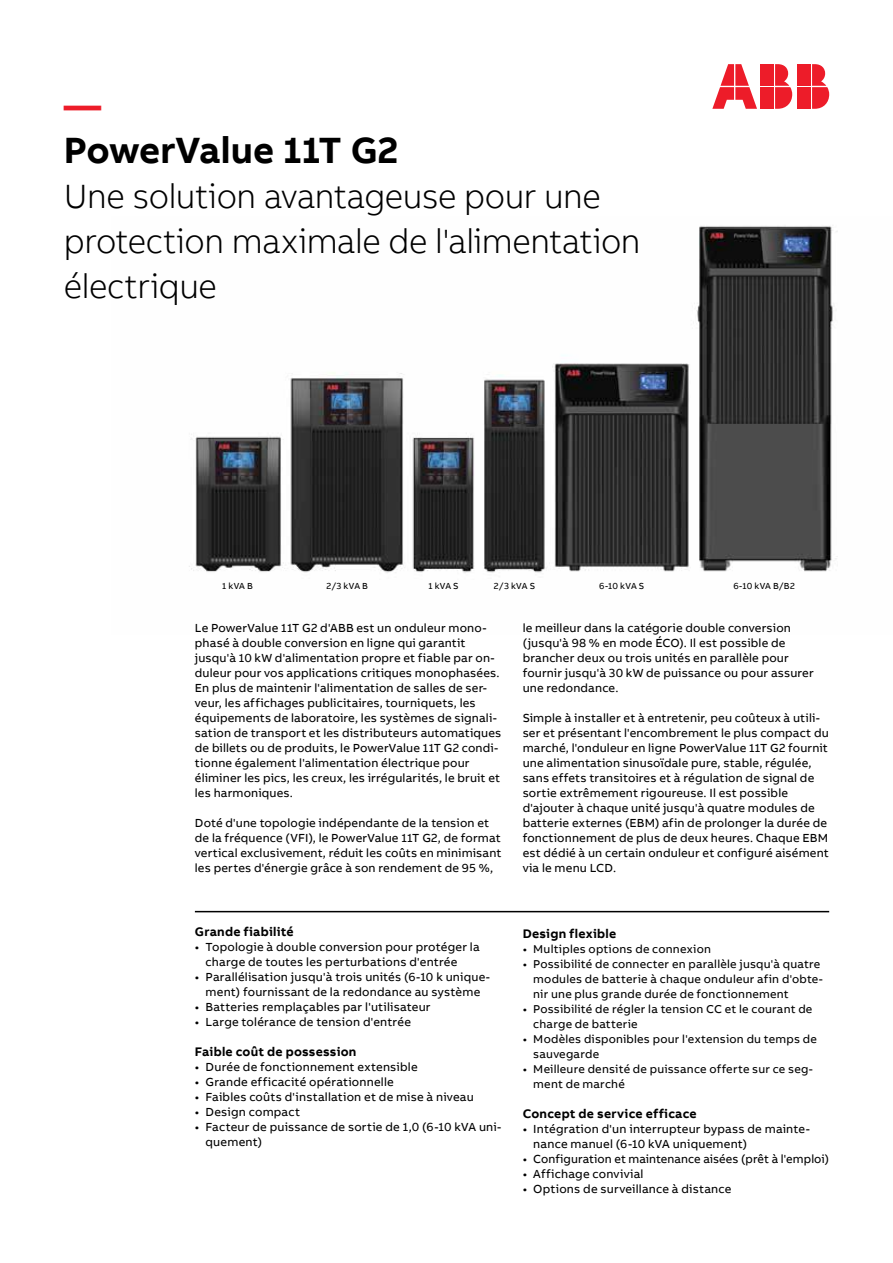
<style>
.page{position:relative;width:893px;height:1263px;background:#fff}
.page>*{position:absolute;margin:0;border:0;box-sizing:border-box;transform-origin:0 0}
.t1{font:700 37.5px "AB Bvoice";letter-spacing:-.01em;color:#000}
.t2{font:700 37.5px "AB Bvoice";color:#ed1c29}
.t3{font:300 34.5px/45px "AB Bvoice";letter-spacing:-.01em;color:#000}
.t4{font:700 12.75px "AB Bvoice";letter-spacing:.02em;color:#000}
.t5{font:12px/15px "AB Bvoice";letter-spacing:.01em;color:#000}
.t6{font:11.7px/15px "AB Bvoice";letter-spacing:.015em;color:#000}
.t7{font:9px "AB Bvoice";letter-spacing:.015em;color:#000}
</style>
<div class="page">
<img style="left:189px;top:226px;width:649px;height:347px">
<div style="left:798px;top:64px;width:13px;height:22px;background:#ed1c29"></div>
<div style="left:798px;top:87px;width:13px;height:22px;background:#ed1c29"></div>
<svg style="left:812px;top:64px;width:17px;height:45px"></svg>
<svg style="left:712px;top:64px;width:45px;height:45px"></svg>
<div style="left:761px;top:64px;width:13px;height:22px;background:#ed1c29"></div>
<div style="left:761px;top:87px;width:13px;height:22px;background:#ed1c29"></div>
<svg style="left:775px;top:64px;width:17px;height:45px"></svg>
<hr style="left:195px;top:911px;width:634px;height:1px;background:#000">
<h1 class="t2" style="left:64px;top:81px;width:39px">—</h1>
<h1 class="t1" style="left:64px;top:126px;width:336px">PowerValue 11T G2</h1>
<h2 class="t3" style="left:64px;top:174px;width:578px">Une solution avantageuse pour une protection maximale de l'alimentation électrique</h2>
<p class="t7" style="left:222px;top:580px;width:32px">1 kVA B</p>
<p class="t7" style="left:326px;top:580px;width:43px">2/3 kVA B</p>
<p class="t7" style="left:428px;top:580px;width:32px">1 kVA S</p>
<p class="t7" style="left:494px;top:580px;width:43px">2/3 kVA S</p>
<p class="t7" style="left:599px;top:580px;width:47px">6-10 kVA S</p>
<p class="t7" style="left:733px;top:580px;width:63px">6-10 kVA B/B2</p>
<p class="t5" style="left:195px;top:621px;width:308px">Le PowerValue 11T G2 d'ABB est un onduleur mono&shy;phasé à double conversion en ligne qui garantit jusqu'à 10 kW d'alimentation propre et fiable par on&shy;duleur pour vos applications critiques monophasées.<br>En plus de maintenir l'alimentation de salles de ser&shy;veur, les affichages publicitaires, tourniquets, les équipements de laboratoire, les systèmes de signali&shy;sation de transport et les distributeurs automatiques de billets ou de produits, le PowerValue 11T G2 condi&shy;tionne également l'alimentation électrique pour éliminer les pics, les creux, les irrégularités, le bruit et les harmoniques.</p>
<p class="t5" style="left:195px;top:816px;width:308px">Doté d'une topologie indépendante de la tension et de la fréquence (VFI), le PowerValue 11T G2, de format vertical exclusivement, réduit les coûts en minimisant les pertes d'énergie grâce à son rendement de 95 %,</p>
<p class="t4" style="left:195px;top:924px;width:100px">Grande fiabilité</p>
<p class="t5" style="left:206px;top:940px;width:276px;text-indent:-11px">• Topologie à double conversion pour protéger la charge de toutes les perturbations d'entrée</p>
<p class="t5" style="left:195px;top:970px;width:297px;text-align:center">• Parallélisation jusqu'à trois unités (6-10 k unique&shy;ment) fournissant de la redondance au système</p>
<p class="t5" style="left:195px;top:1000px;width:237px">• Batteries remplaçables par l'utilisateur</p>
<p class="t5" style="left:195px;top:1015px;width:218px">• Large tolérance de tension d'entrée</p>
<p class="t4" style="left:195px;top:1044px;width:163px">Faible coût de possession</p>
<p class="t5" style="left:195px;top:1060px;width:224px">• Durée de fonctionnement extensible</p>
<p class="t5" style="left:195px;top:1075px;width:200px">• Grande efficacité opérationnelle</p>
<p class="t5" style="left:195px;top:1090px;width:280px">• Faibles coûts d'installation et de mise à niveau</p>
<p class="t5" style="left:195px;top:1105px;width:107px">• Design compact</p>
<p class="t5" style="left:206px;top:1120px;width:297px;text-indent:-11px">• Facteur de puissance de sortie de 1,0 (6-10 kVA uni&shy;quement)</p>
<p class="t5" style="left:523px;top:621px;width:293px">le meilleur dans la catégorie double conversion (jusqu'à 98 % en mode ÉCO). Il est possible de brancher deux ou trois unités en parallèle pour fournir jusqu'à 30 kW de puissance ou pour assurer une redondance.</p>
<p class="t5" style="left:523px;top:711px;width:308px">Simple à installer et à entretenir, peu coûteux à utili&shy;ser et présentant l'encombrement le plus compact du marché, l'onduleur en ligne PowerValue 11T G2 fournit une alimentation sinusoïdale pure, stable, régulée, sans effets transitoires et à régulation de signal de sortie extrêmement rigoureuse. Il est possible d'ajouter à chaque unité jusqu'à quatre modules de batterie externes (EBM) afin de prolonger la durée de fonctionnement de plus de deux heures. Chaque EBM est dédié à un certain onduleur et configuré aisément via le menu LCD.</p>
<p class="t4" style="left:523px;top:926px;width:95px">Design flexible</p>
<p class="t6" style="left:523px;top:942px;width:190px">• Multiples options de connexion</p>
<p class="t6" style="left:533px;top:957px;width:291px;text-indent:-11px">• Possibilité de connecter en parallèle jusqu'à quatre modules de batterie à chaque onduleur afin d'obte&shy;nir une plus grande durée de fonctionnement</p>
<p class="t6" style="left:533px;top:1002px;width:281px;text-indent:-11px">• Possibilité de régler la tension CC et le courant de charge de batterie</p>
<p class="t6" style="left:533px;top:1032px;width:285px;text-indent:-11px">• Modèles disponibles pour l'extension du temps de sauvegarde</p>
<p class="t6" style="left:533px;top:1062px;width:281px;text-indent:-11px">• Meilleure densité de puissance offerte sur ce seg&shy;ment de marché</p>
<p class="t4" style="left:523px;top:1106px;width:175px">Concept de service efficace</p>
<p class="t5" style="left:533px;top:1122px;width:278px;text-indent:-11px">• Intégration d'un interrupteur bypass de mainte&shy;nance manuel (6-10 kVA uniquement)</p>
<p class="t5" style="left:523px;top:1152px;width:308px">• Configuration et maintenance aisées (prêt à l'emploi)</p>
<p class="t5" style="left:523px;top:1167px;width:122px">• Affichage convivial</p>
<p class="t5" style="left:523px;top:1182px;width:210px">• Options de surveillance à distance</p>
</div>
